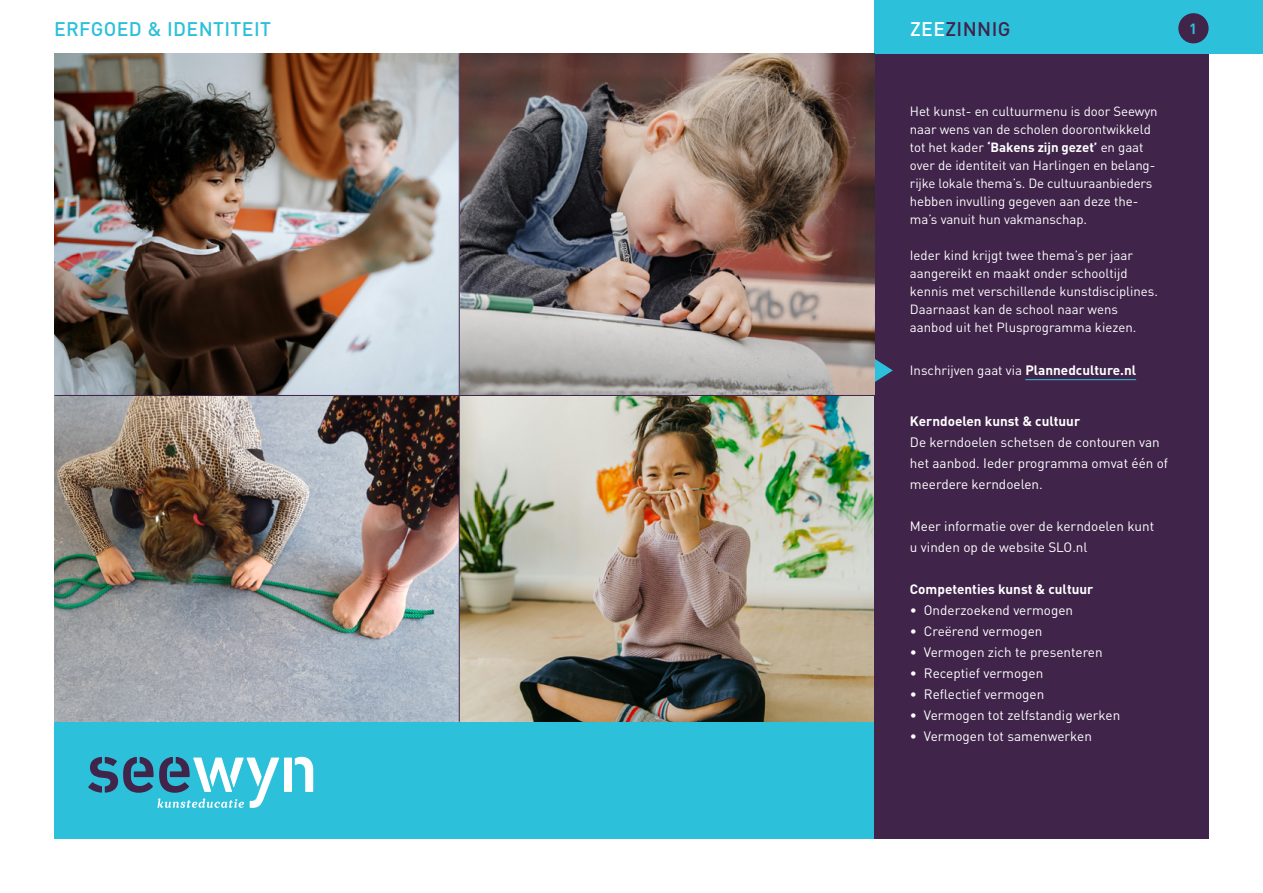
<style>
.page{position:relative;width:1263px;height:893px;background:#fff}
.page>*{position:absolute;margin:0;border:0;box-sizing:border-box;transform-origin:0 0}
.t1{font:500 19.5px "DINOT";letter-spacing:.02em;color:#2cc0db}
.t2{font:500 19.5px "DINOT";letter-spacing:.02em;color:#40244a}
.t3{font:700 14.7px "DINOT";color:#2cc0db}
.t4{font:13.5px/21px "DINOT";color:#fff}
.t5{font:700 13.5px "DINOT";color:#fff}
.t6{font:13.2px/18px "DINOT";letter-spacing:-.005em;color:#fff}
.s1{color:#fff}
.s2{font-weight:700}
.s3{font-weight:700;font-size:13.5px}
</style>
<div class="page">
<div style="left:54px;top:54px;width:1155px;height:785px;background:#2cc0db"></div>
<img style="left:54px;top:396px;width:405px;height:326px">
<img style="left:460px;top:396px;width:415px;height:326px">
<div style="left:875px;top:53px;width:334px;height:786px;background:#40244a"></div>
<svg style="left:88px;top:757px;width:225px;height:51px"></svg>
<div style="left:875px;top:0;width:388px;height:53px;background:#2cc0db"></div>
<div style="left:1178px;top:13px;width:30px;height:30px;background:#40244a;border-radius:50%"></div>
<hr style="left:1025px;top:379px;width:111px;height:1px;background:#2cc0db">
<svg style="left:875px;top:359px;width:18px;height:23px"></svg>
<img style="left:460px;top:53px;width:415px;height:342px">
<img style="left:54px;top:53px;width:405px;height:342px">
<hr style="left:54px;top:395px;width:837px;height:1px;background:#40244a">
<hr style="left:459px;top:53px;width:1px;height:669px;background:#40244a">
<h1 class="t1" style="left:54px;top:16px;width:219px">ERFGOED &amp; IDENTITEIT</h1>
<h1 class="t2" style="left:910px;top:16px;width:102px"><span class="s1">ZEE</span>ZINNIG</h1>
<p class="t3" style="left:1189px;top:19px;width:9px">1</p>
<p class="t6" style="left:910px;top:102px;width:249px">Het kunst- en cultuurmenu is door Seewyn naar wens van de scholen doorontwikkeld tot het kader <span class="s2">‘Bakens zijn gezet’</span> en gaat over de identiteit van Harlingen en belang&shy;rijke lokale thema’s. De cultuuraanbieders hebben invulling gegeven aan deze the&shy;ma’s vanuit hun vakmanschap.</p>
<p class="t6" style="left:910px;top:246px;width:250px">Ieder kind krijgt twee thema’s per jaar aangereikt en maakt onder schooltijd kennis met verschillende kunstdisciplines.<br>Daarnaast kan de school naar wens aanbod uit het Plusprogramma kiezen.</p>
<p class="t6" style="left:910px;top:361px;width:228px">Inschrijven gaat via <span class="s3">Plannedculture.nl</span></p>
<p class="t5" style="left:910px;top:412px;width:172px">Kerndoelen kunst &amp; cultuur</p>
<p class="t4" style="left:910px;top:431px;width:260px">De kerndoelen schetsen de contouren van het aanbod. Ieder programma omvat één of meerdere kerndoelen.</p>
<p class="t4" style="left:910px;top:515px;width:246px">Meer informatie over de kerndoelen kunt u vinden op de website SLO.nl</p>
<p class="t5" style="left:910px;top:580px;width:185px">Competenties kunst &amp; cultuur</p>
<p class="t4" style="left:910px;top:599px;width:165px">• Onderzoekend vermogen</p>
<p class="t4" style="left:910px;top:620px;width:134px">• Creërend vermogen</p>
<p class="t4" style="left:910px;top:641px;width:194px">• Vermogen zich te presenteren</p>
<p class="t4" style="left:910px;top:662px;width:135px">• Receptief vermogen</p>
<p class="t4" style="left:910px;top:683px;width:136px">• Reflectief vermogen</p>
<p class="t4" style="left:910px;top:704px;width:212px">• Vermogen tot zelfstandig werken</p>
<p class="t4" style="left:910px;top:725px;width:184px">• Vermogen tot samenwerken</p>
</div>
